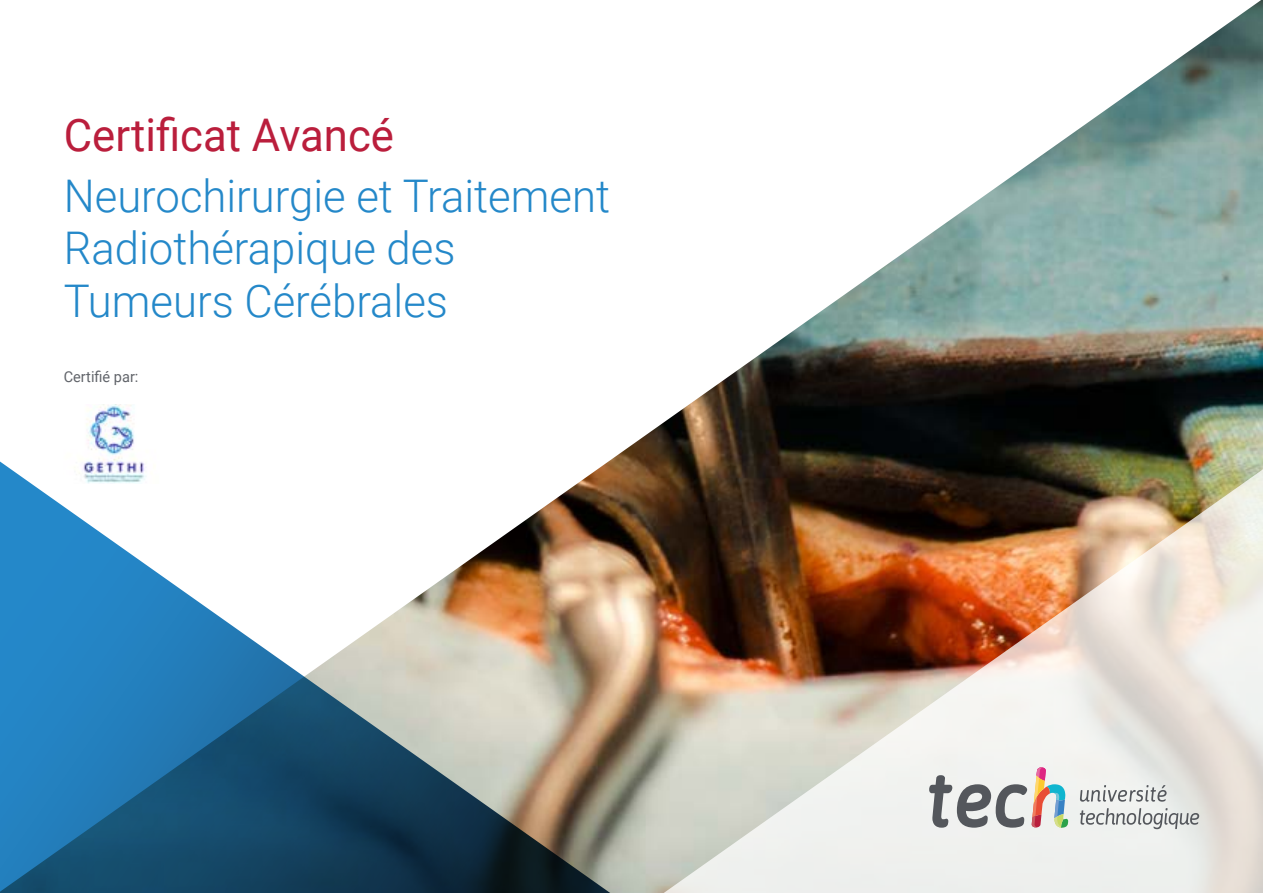
<style>
.page{position:relative;width:1263px;height:893px;background:#fff}
.page>*{position:absolute;margin:0;border:0;box-sizing:border-box;transform-origin:0 0}
.t1{font:300 45px/52.5px "Roboto";color:#2488c9}
.t2{font:45px "Roboto";color:#ba1e3c}
.t3{font:15px "Roboto";color:#61646a}
</style>
<div class="page">
<img style="left:630px;top:0;width:633px;height:454px">
<svg style="left:0;top:446px;width:640px;height:447px"></svg>
<img style="left:634px;top:454px;width:629px;height:439px">
<svg style="left:1080px;top:785px;width:86px;height:17px"></svg>
<svg style="left:1080px;top:808px;width:119px;height:21px"></svg>
<svg style="left:929px;top:767px;width:139px;height:61px"></svg>
<img style="left:64px;top:404px;width:99px;height:80px">
<p class="t2" style="left:64px;top:103px;width:332px">Certificat Avancé</p>
<p class="t1" style="left:64px;top:168px;width:548px">Neurochirurgie et Traitement<br>Radiothérapique des<br>Tumeurs Cérébrales</p>
<p class="t3" style="left:64px;top:366px;width:76px">Certifié par:</p>
</div>
